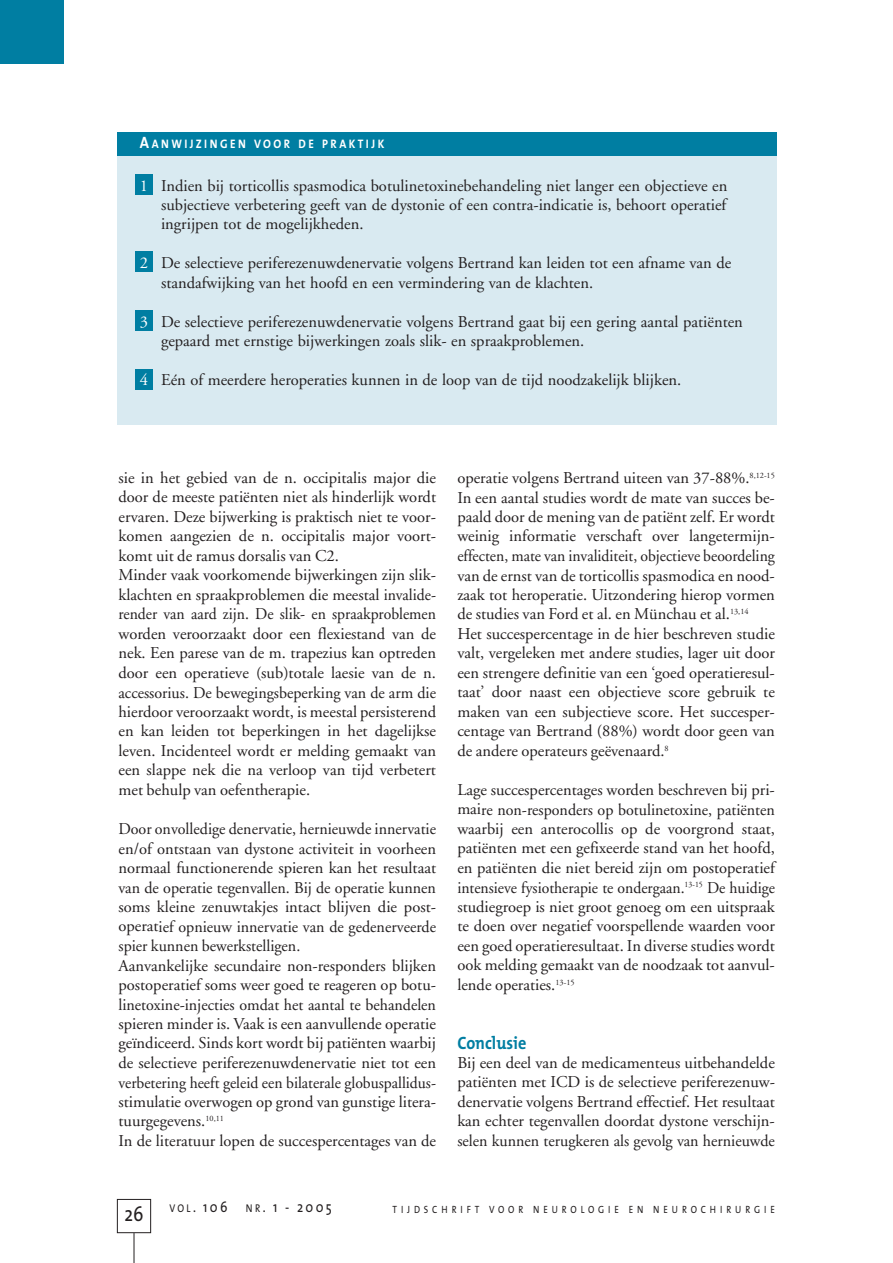
<style>
.page{position:relative;width:893px;height:1263px;background:#fff}
.page>*{position:absolute;margin:0;border:0;box-sizing:border-box;transform-origin:0 0}
.t1{font:21px "The Mix";color:#231f20;scale:.85 1}
.t2{font:700 18px "The Mix";color:#007ea2;scale:.9 1}
.t3{font:16.5px/19.5px "Adobe Garamond";color:#231f20}
.t4{font:15px "The Mix";letter-spacing:.185em;color:#231f20;scale:.85 1}
.t5{font:700 12.3px "The Mix";letter-spacing:.22em;color:#fff;scale:.9 1}
.t6{font:10.5px "The Mix";letter-spacing:.43em;color:#231f20;scale:.85 1}
.s1{font-size:16.5px}
.s2{color:#fff}
.s3{font-size:11.25px}
</style>
<div class="page">
<hr style="left:133px;top:1233px;width:1px;height:30px;background:#231f20">
<div style="left:117px;top:1199px;width:34px;height:34px;border:1px solid #231f20"></div>
<div style="left:0;top:0;width:64px;height:64px;background:#007ea2"></div>
<div style="left:117px;top:132px;width:659px;height:292px;background:#d9eaf1"></div>
<div style="left:117px;top:132px;width:659px;height:24px;background:#007ea2"></div>
<div style="left:135px;top:175px;width:17px;height:20px;background:#007ea2"></div>
<div style="left:135px;top:252px;width:17px;height:20px;background:#007ea2"></div>
<div style="left:135px;top:311px;width:17px;height:20px;background:#007ea2"></div>
<div style="left:135px;top:370px;width:17px;height:20px;background:#007ea2"></div>
<p class="t5" style="left:140px;top:140px;width:273px"><span class="s1">A</span>ANWIJZINGEN VOOR DE PRAKTIJK</p>
<p class="t3" style="left:161px;top:177px;width:568px;text-align:justify;text-indent:-21px"><span class="s2">1</span> Indien bij torticollis spasmodica botulinetoxinebehandeling niet langer een objectieve en subjectieve verbetering geeft van de dystonie of een contra-indicatie is, behoort operatief ingrijpen tot de mogelijkheden.</p>
<p class="t3" style="left:161px;top:255px;width:571px;text-indent:-21px"><span class="s2">2</span> De selectieve periferezenuwdenervatie volgens Bertrand kan leiden tot een afname van de standafwijking van het hoofd en een vermindering van de klachten.</p>
<p class="t3" style="left:161px;top:314px;width:583px;text-indent:-21px"><span class="s2">3</span> De selectieve periferezenuwdenervatie volgens Bertrand gaat bij een gering aantal patiënten gepaard met ernstige bijwerkingen zoals slik- en spraakproblemen.</p>
<p class="t3" style="left:140px;top:372px;width:543px"><span class="s2">4</span> Eén of meerdere heroperaties kunnen in de loop van de tijd noodzakelijk blijken.</p>
<p class="t3" style="left:118px;top:470px;width:319px">sie in het gebied van de n. occipitalis major die door de meeste patiënten niet als hinderlijk wordt ervaren. Deze bijwerking is praktisch niet te voor&shy;komen aangezien de n. occipitalis major voort&shy;komt uit de ramus dorsalis van C2.<br>Minder vaak voorkomende bijwerkingen zijn slik&shy;klachten en spraakproblemen die meestal invalide&shy;render van aard zijn. De slik- en spraakproblemen worden veroorzaakt door een flexiestand van de nek. Een parese van de m. trapezius kan optreden door een operatieve (sub)totale laesie van de n. accessorius. De bewegingsbeperking van de arm die hierdoor veroorzaakt wordt, is meestal persisterend en kan leiden tot beperkingen in het dagelijkse leven. Incidenteel wordt er melding gemaakt van een slappe nek die na verloop van tijd verbetert met behulp van oefentherapie.</p>
<p class="t3" style="left:118px;top:821px;width:319px">Door onvolledige denervatie, hernieuwde innervatie en/of ontstaan van dystone activiteit in voorheen normaal functionerende spieren kan het resultaat van de operatie tegenvallen. Bij de operatie kunnen soms kleine zenuwtakjes intact blijven die post&shy;operatief opnieuw innervatie van de gedenerveerde spier kunnen bewerkstelligen.<br>Aanvankelijke secundaire non-responders blijken postoperatief soms weer goed te reageren op botu&shy;linetoxine-injecties omdat het aantal te behandelen spieren minder is. Vaak is een aanvullende operatie geïndiceerd. Sinds kort wordt bij patiënten waarbij de selectieve periferezenuwdenervatie niet tot een verbetering heeft geleid een bilaterale globuspallidus&shy;stimulatie overwogen op grond van gunstige litera&shy;tuurgegevens.<sup>10,11<br></sup>In de literatuur lopen de succespercentages van de</p>
<p class="t3" style="left:457px;top:470px;width:319px">operatie volgens Bertrand uiteen van 37-88%.<sup>8,12-15<br></sup>In een aantal studies wordt de mate van succes be&shy;paald door de mening van de patiënt zelf. Er wordt weinig informatie verschaft over langetermijn&shy;effecten, mate van invaliditeit, objectieve beoordeling van de ernst van de torticollis spasmodica en nood&shy;zaak tot heroperatie. Uitzondering hierop vormen de studies van Ford et al. en Münchau et al.<sup>13,14<br></sup>Het succespercentage in de hier beschreven studie valt, vergeleken met andere studies, lager uit door een strengere definitie van een ‘goed operatieresul&shy;taat’ door naast een objectieve score gebruik te maken van een subjectieve score. Het succesper&shy;centage van Bertrand (88%) wordt door geen van de andere operateurs geëvenaard.<sup>8</sup></p>
<p class="t3" style="left:457px;top:782px;width:319px;text-align:justify">Lage succespercentages worden beschreven bij pri&shy;maire non-responders op botulinetoxine, patiënten waarbij een anterocollis op de voorgrond staat, patiënten met een gefixeerde stand van het hoofd, en patiënten die niet bereid zijn om postoperatief intensieve fysiotherapie te ondergaan.<sup>13-15</sup> De huidige studiegroep is niet groot genoeg om een uitspraak te doen over negatief voorspellende waarden voor een goed operatieresultaat. In diverse studies wordt ook melding gemaakt van de noodzaak tot aanvul&shy;lende operaties.<sup>13-15</sup></p>
<p class="t2" style="left:457px;top:1036px;width:78px">Conclusie</p>
<p class="t3" style="left:457px;top:1055px;width:319px;text-align:justify">Bij een deel van de medicamenteus uitbehandelde patiënten met ICD is de selectieve periferezenuw&shy;denervatie volgens Bertrand effectief. Het resultaat kan echter tegenvallen doordat dystone verschijn&shy;selen kunnen terugkeren als gevolg van hernieuwde</p>
<p class="t1" style="left:124px;top:1207px;width:24px">26</p>
<p class="t4" style="left:169px;top:1201px;width:192px"><span class="s3">VOL</span>. 106 <span class="s3">NR</span>. 1 - 2005</p>
<p class="t6" style="left:392px;top:1205px;width:451px">TIJDSCHRIFT VOOR NEUROLOGIE EN NEUROCHIRURGIE</p>
</div>
